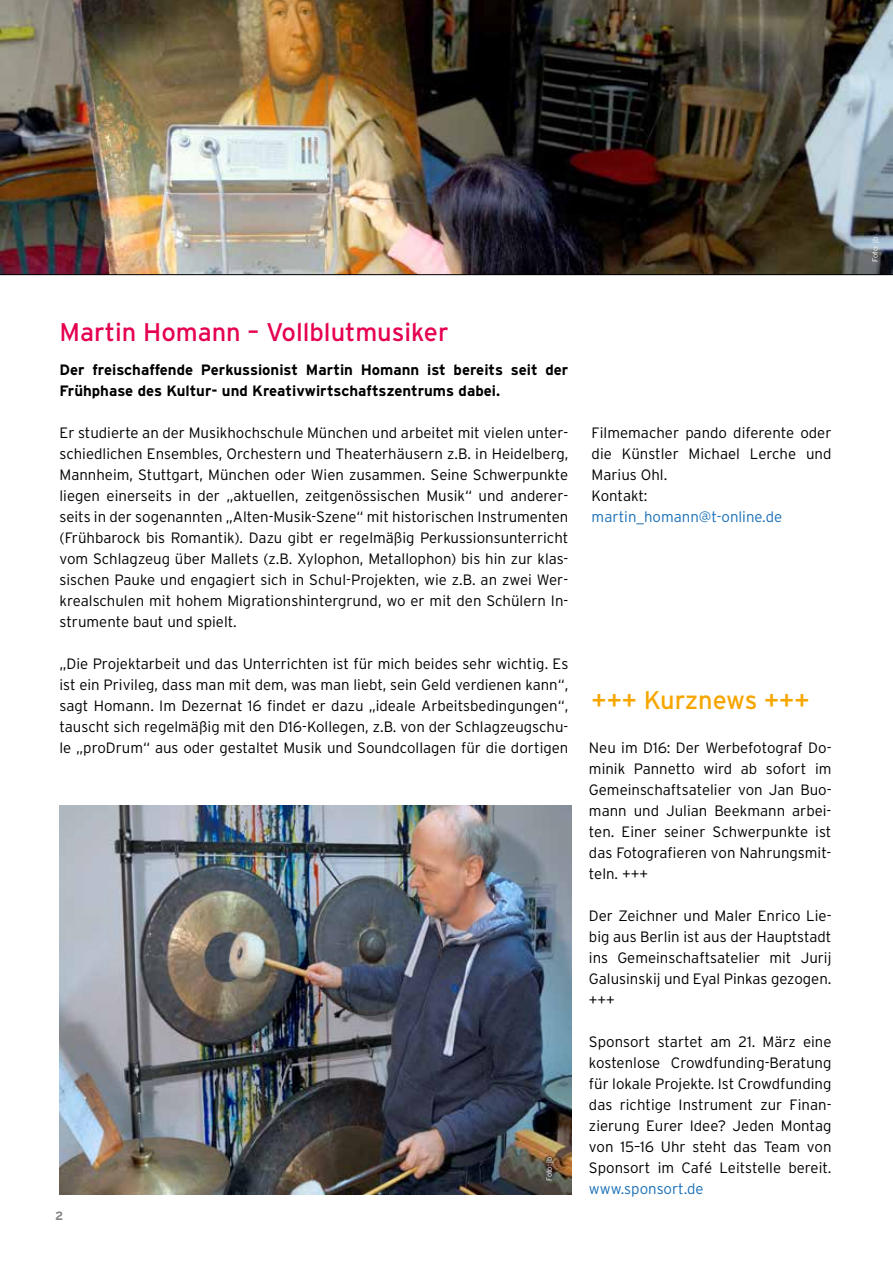
<style>
.page{position:relative;width:893px;height:1263px;background:#fff}
.page>*{position:absolute;margin:0;border:0;box-sizing:border-box;transform-origin:0 0}
.t1{font:25.5px "Interstate";color:#e50051}
.t2{font:25.5px "Interstate";letter-spacing:-.02em;color:#f7a600}
.t3{font:300 15px/21px "Interstate";color:#000;text-align:justify}
.t4{font:700 15px/21px "Interstate";color:#000}
.t5{font:300 15px "Interstate";color:#1a70b8}
.t6{font:700 12px "Interstate";color:#878786}
.t7{font:300 7.5px "Interstate";letter-spacing:-.02em;color:#fff}
</style>
<div class="page">
<img style="left:60px;top:805px;width:511px;height:390px">
<img style="left:0;top:0;width:893px;height:274px">
<hr style="left:0;top:274px;width:893px;height:1px;background:#000">
<h1 class="t1" style="left:60px;top:317px;width:391px">Martin Homann – Vollblutmusiker</h1>
<p class="t4" style="left:60px;top:359px;width:510px">Der freischaffende Perkussionist Martin Homann ist bereits seit der<br>Frühphase des Kultur- und Kreativwirtschaftszentrums dabei.</p>
<p class="t3" style="left:60px;top:422px;width:510px">Er studierte an der Musikhochschule München und arbeitet mit vielen unter&shy;schiedlichen Ensembles, Orchestern und Theaterhäusern z.B. in Heidelberg, Mannheim, Stuttgart, München oder Wien zusammen. Seine Schwerpunkte liegen einerseits in der „aktuellen, zeitgenössischen Musik“ und anderer&shy;seits in der sogenannten „Alten-Musik-Szene“ mit historischen Instrumenten (Frühbarock bis Romantik). Dazu gibt er regelmäßig Perkussionsunterricht vom Schlagzeug über Mallets (z.B. Xylophon, Metallophon) bis hin zur klas&shy;sischen Pauke und engagiert sich in Schul-Projekten, wie z.B. an zwei Wer&shy;krealschulen mit hohem Migrationshintergrund, wo er mit den Schülern In&shy;strumente baut und spielt.</p>
<p class="t3" style="left:60px;top:653px;width:510px">„Die Projektarbeit und das Unterrichten ist für mich beides sehr wichtig. Es ist ein Privileg, dass man mit dem, was man liebt, sein Geld verdienen kann“, sagt Homann. Im Dezernat 16 findet er dazu „ideale Arbeitsbedingungen“, tauscht sich regelmäßig mit den D16-Kollegen, z.B. von der Schlagzeugschu&shy;le „proDrum“ aus oder gestaltet Musik und Soundcollagen für die dortigen</p>
<p class="t6" style="left:55px;top:1209px;width:10px">2</p>
<p class="t7" style="left:544px;top:1181px;width:26px;rotate:-90deg">Foto: jb</p>
<p class="t3" style="left:592px;top:422px;width:241px;text-align:left">Filmemacher pando diferente oder die Künstler Michael Lerche und<br>Marius Ohl.<br>Kontakt:</p>
<p class="t5" style="left:592px;top:507px;width:192px">martin_homann@t-online.de</p>
<h1 class="t2" style="left:592px;top:684px;width:219px">+++ Kurznews +++</h1>
<p class="t3" style="left:589px;top:737px;width:244px">Neu im D16: Der Werbefotograf Do&shy;minik Pannetto wird ab sofort im Gemeinschaftsatelier von Jan Buo&shy;mann und Julian Beekmann arbei&shy;ten. Einer seiner Schwerpunkte ist das Fotografieren von Nahrungsmit&shy;teln. +++</p>
<p class="t3" style="left:589px;top:905px;width:244px">Der Zeichner und Maler Enrico Lie&shy;big aus Berlin ist aus der Hauptstadt ins Gemeinschaftsatelier mit Jurij Galusinskij und Eyal Pinkas gezogen. +++</p>
<p class="t3" style="left:589px;top:1031px;width:244px">Sponsort startet am 21. März eine kostenlose Crowdfunding-Beratung für lokale Projekte. Ist Crowdfunding das richtige Instrument zur Finan&shy;zierung Eurer Idee? Jeden Montag von 15–16 Uhr steht das Team von Sponsort im Café Leitstelle bereit.</p>
<p class="t5" style="left:589px;top:1179px;width:116px">www.sponsort.de</p>
<p class="t7" style="left:870px;top:261px;width:26px;rotate:-90deg">Foto: jb</p>
</div>
